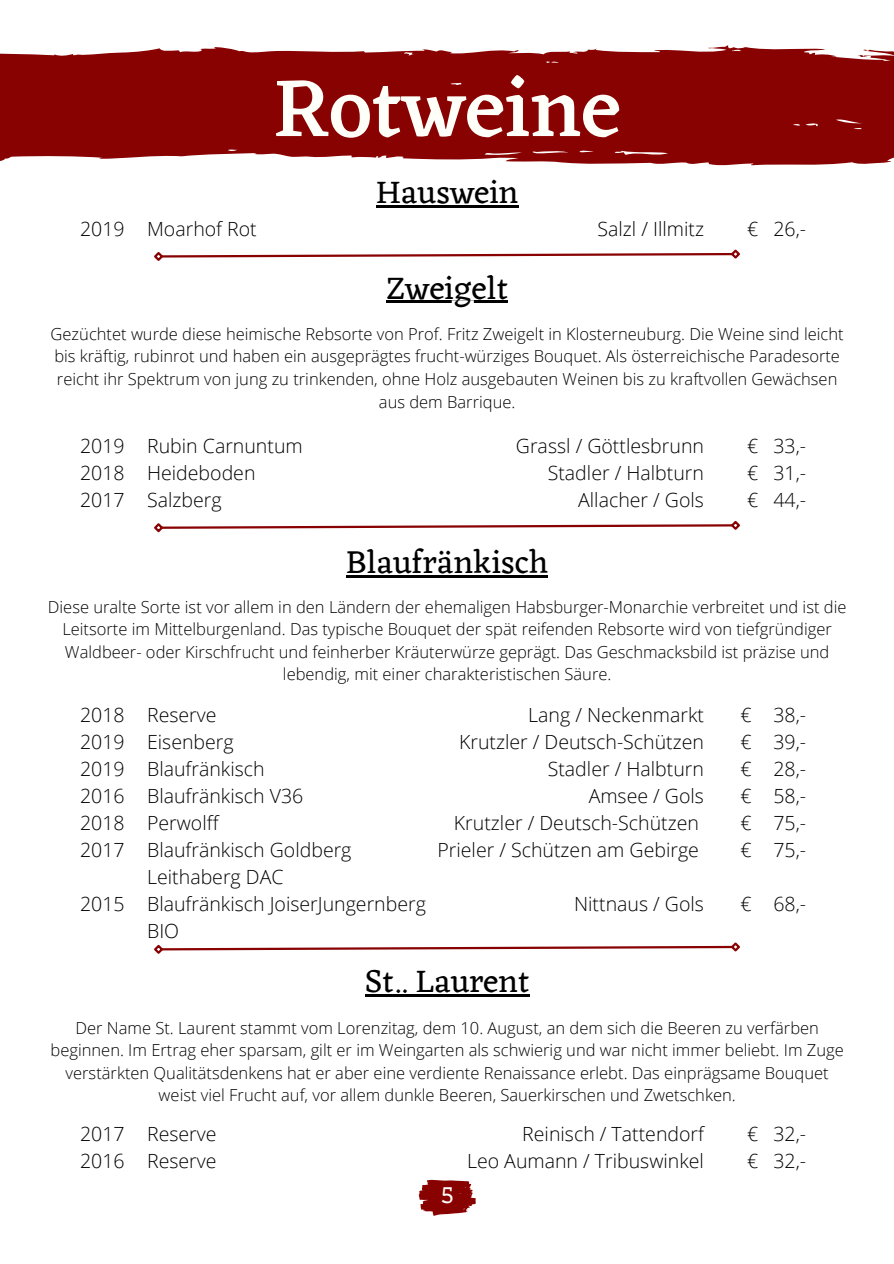
<style>
.page{position:relative;width:894px;height:1264px;background:#fff}
.page>*{position:absolute;margin:0;border:0;box-sizing:border-box;transform-origin:0 0}
.t1{font:500 84px "Eczar";color:#fffff9}
.t2{font:33px "Eczar";color:#000}
.t3{font:24px "Eczar";color:#fff}
.t4{font:300 19.5px/27px "Open Sans";color:#000}
.t5{font:300 16.5px/22.5px "Open Sans";color:#000;text-align:center}
</style>
<div class="page">
<svg style="left:418px;top:1179px;width:58px;height:36px"></svg>
<svg style="left:154px;top:520px;width:586px;height:13px"></svg>
<svg style="left:154px;top:942px;width:586px;height:12px"></svg>
<svg style="left:0;top:45px;width:893px;height:56px;background:#972121"></svg>
<svg style="left:0;top:101px;width:893px;height:65px;background:#951c1c"></svg>
<hr style="left:386px;top:301px;width:122px;height:2px;background:#000">
<hr style="left:346px;top:575px;width:202px;height:2px;background:#000">
<hr style="left:365px;top:994px;width:164px;height:2px;background:#000">
<svg style="left:154px;top:249px;width:586px;height:12px"></svg>
<hr style="left:376px;top:205px;width:142px;height:2px;background:#000">
<p class="t1" style="left:273px;top:58px;width:349px">Rotweine</p>
<p class="t2" style="left:376px;top:172px;width:144px">Hauswein</p>
<p class="t4" style="left:80px;top:215px;width:46px">2019</p>
<p class="t4" style="left:147px;top:215px;width:111px">Moarhof Rot</p>
<p class="t4" style="left:597px;top:215px;width:108px">Salzl / Illmitz</p>
<p class="t4" style="left:747px;top:215px;width:13px">€</p>
<p class="t4" style="left:773px;top:215px;width:34px">26,-</p>
<p class="t2" style="left:386px;top:268px;width:123px">Zweigelt</p>
<p class="t5" style="left:51px;top:322px;width:794px">Gezüchtet wurde diese heimische Rebsorte von Prof. Fritz Zweigelt in Klosterneuburg. Die Weine sind leicht bis kräftig, rubinrot und haben ein ausgeprägtes frucht-würziges Bouquet. Als österreichische Paradesorte reicht ihr Spektrum von jung zu trinkenden, ohne Holz ausgebauten Weinen bis zu kraftvollen Gewächsen aus dem Barrique.</p>
<p class="t4" style="left:80px;top:432px;width:46px">2019</p>
<p class="t4" style="left:80px;top:459px;width:46px">2018</p>
<p class="t4" style="left:80px;top:486px;width:46px">2017</p>
<p class="t4" style="left:147px;top:432px;width:157px">Rubin Carnuntum</p>
<p class="t4" style="left:147px;top:459px;width:110px">Heideboden</p>
<p class="t4" style="left:147px;top:486px;width:76px">Salzberg</p>
<p class="t4" style="left:516px;top:432px;width:189px">Grassl / Göttlesbrunn</p>
<p class="t4" style="left:547px;top:459px;width:158px">Stadler / Halbturn</p>
<p class="t4" style="left:578px;top:486px;width:127px">Allacher / Gols</p>
<p class="t2" style="left:346px;top:542px;width:203px">Blaufränkisch</p>
<p class="t4" style="left:747px;top:432px;width:13px">€</p>
<p class="t4" style="left:747px;top:459px;width:13px">€</p>
<p class="t4" style="left:747px;top:486px;width:13px">€</p>
<p class="t4" style="left:773px;top:432px;width:34px">33,-</p>
<p class="t4" style="left:773px;top:459px;width:34px">31,-</p>
<p class="t4" style="left:773px;top:486px;width:34px">44,-</p>
<p class="t5" style="left:48px;top:595px;width:799px">Diese uralte Sorte ist vor allem in den Ländern der ehemaligen Habsburger-Monarchie verbreitet und ist die Leitsorte im Mittelburgenland. Das typische Bouquet der spät reifenden Rebsorte wird von tiefgründiger Waldbeer- oder Kirschfrucht und feinherber Kräuterwürze geprägt. Das Geschmacksbild ist präzise und lebendig, mit einer charakteristischen Säure.</p>
<p class="t4" style="left:80px;top:700px;width:46px">2018</p>
<p class="t4" style="left:80px;top:727px;width:46px">2019</p>
<p class="t4" style="left:80px;top:754px;width:46px">2019</p>
<p class="t4" style="left:80px;top:781px;width:46px">2016</p>
<p class="t4" style="left:80px;top:808px;width:46px">2018</p>
<p class="t4" style="left:80px;top:835px;width:46px">2017</p>
<p class="t4" style="left:80px;top:889px;width:46px">2015</p>
<p class="t4" style="left:147px;top:700px;width:71px">Reserve</p>
<p class="t4" style="left:147px;top:727px;width:88px">Eisenberg</p>
<p class="t4" style="left:147px;top:754px;width:119px">Blaufränkisch</p>
<p class="t4" style="left:147px;top:781px;width:158px">Blaufränkisch V36</p>
<p class="t4" style="left:147px;top:808px;width:73px">Perwolff</p>
<p class="t4" style="left:147px;top:835px;width:206px">Blaufränkisch Goldberg<br>Leithaberg DAC</p>
<p class="t4" style="left:147px;top:889px;width:280px">Blaufränkisch JoiserJungernberg<br>BIO</p>
<p class="t4" style="left:528px;top:700px;width:177px">Lang / Neckenmarkt</p>
<p class="t4" style="left:459px;top:727px;width:246px">Krutzler / Deutsch-Schützen</p>
<p class="t4" style="left:547px;top:754px;width:158px">Stadler / Halbturn</p>
<p class="t4" style="left:588px;top:781px;width:117px">Amsee / Gols</p>
<p class="t4" style="left:454px;top:808px;width:246px">Krutzler / Deutsch-Schützen</p>
<p class="t4" style="left:437px;top:835px;width:263px">Prieler / Schützen am Gebirge</p>
<p class="t4" style="left:574px;top:889px;width:131px">Nittnaus / Gols</p>
<p class="t2" style="left:365px;top:961px;width:166px">St.. Laurent</p>
<p class="t4" style="left:740px;top:700px;width:13px">€</p>
<p class="t4" style="left:740px;top:727px;width:13px">€</p>
<p class="t4" style="left:740px;top:754px;width:13px">€</p>
<p class="t4" style="left:740px;top:781px;width:13px">€</p>
<p class="t4" style="left:740px;top:808px;width:13px">€</p>
<p class="t4" style="left:740px;top:835px;width:13px">€</p>
<p class="t4" style="left:740px;top:889px;width:13px">€</p>
<p class="t4" style="left:773px;top:700px;width:34px">38,-</p>
<p class="t4" style="left:773px;top:727px;width:34px">39,-</p>
<p class="t4" style="left:773px;top:754px;width:34px">28,-</p>
<p class="t4" style="left:773px;top:781px;width:34px">58,-</p>
<p class="t4" style="left:773px;top:808px;width:34px">75,-</p>
<p class="t4" style="left:773px;top:835px;width:34px">75,-</p>
<p class="t4" style="left:773px;top:889px;width:34px">68,-</p>
<p class="t5" style="left:50px;top:1016px;width:794px">Der Name St. Laurent stammt vom Lorenzitag, dem 10. August, an dem sich die Beeren zu verfärben beginnen. Im Ertrag eher sparsam, gilt er im Weingarten als schwierig und war nicht immer beliebt. Im Zuge verstärkten Qualitätsdenkens hat er aber eine verdiente Renaissance erlebt. Das einprägsame Bouquet weist viel Frucht auf, vor allem dunkle Beeren, Sauerkirschen und Zwetschken.</p>
<p class="t4" style="left:80px;top:1119px;width:46px">2017</p>
<p class="t4" style="left:80px;top:1146px;width:46px">2016</p>
<p class="t4" style="left:147px;top:1119px;width:71px">Reserve</p>
<p class="t4" style="left:147px;top:1146px;width:71px">Reserve</p>
<p class="t3" style="left:440px;top:1180px;width:15px">5</p>
<p class="t4" style="left:522px;top:1119px;width:183px">Reinisch / Tattendorf</p>
<p class="t4" style="left:467px;top:1146px;width:238px">Leo Aumann / Tribuswinkel</p>
<p class="t4" style="left:746px;top:1119px;width:13px">€</p>
<p class="t4" style="left:746px;top:1146px;width:13px">€</p>
<p class="t4" style="left:773px;top:1119px;width:34px">32,-</p>
<p class="t4" style="left:773px;top:1146px;width:34px">32,-</p>
</div>
